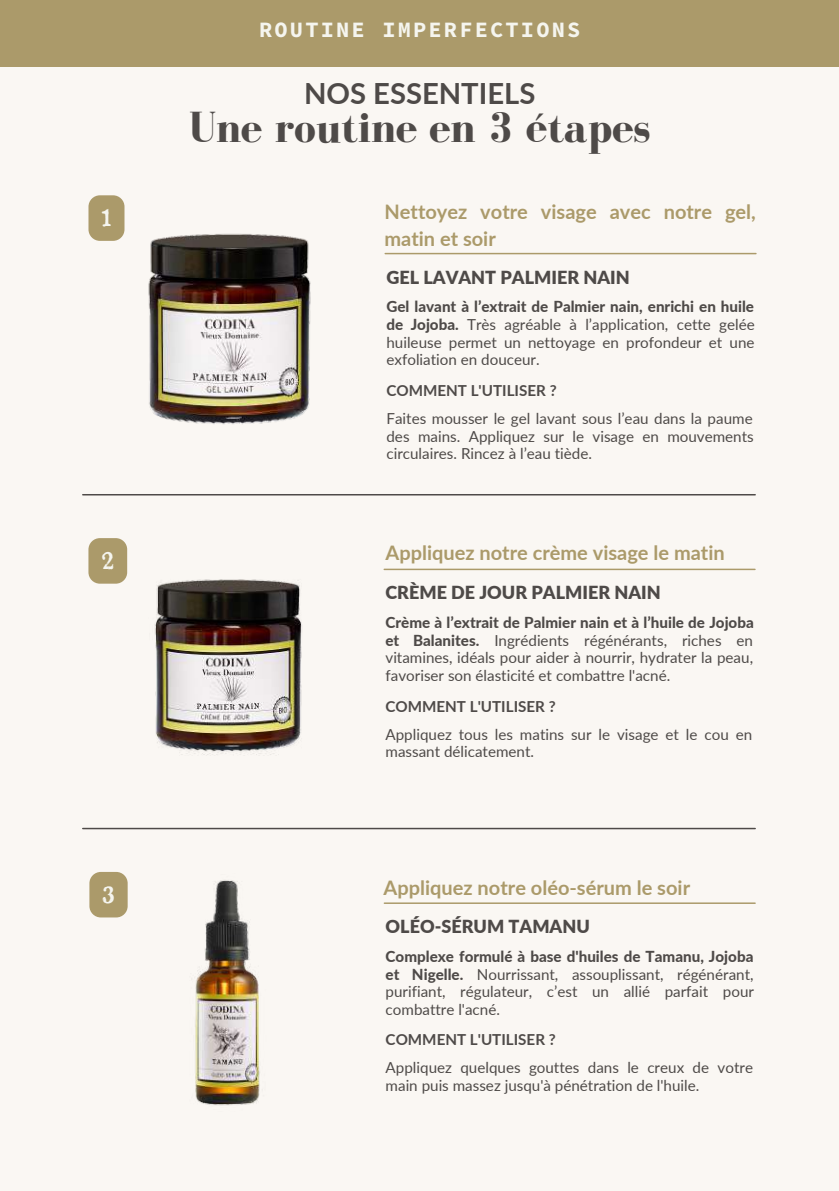
<style>
.page{position:relative;width:839px;height:1191px;background:#fff}
.page>*{position:absolute;margin:0;border:0;box-sizing:border-box;transform-origin:0 0}
.t1{font:700 44px "Bodoni FLF";color:#4e4a48}
.t2{font:32.2px "Chenier";color:#f5f5ef}
.t3{font:700 29.2px "Lato";color:#4e4a48}
.t4{font:700 22px "Source Sans Pro";letter-spacing:.1em;color:#f5f5ef}
.t5{font:700 22px "Source Code Pro";letter-spacing:.1em;color:#f5f5ef}
.t6{font:700 20px/27px "Lato";color:#ab9a6a}
.t7{font:900 18px "Lato";color:#4e4a48}
.t8{font:15.2px/17.8px "Lato";color:#4e4a48;text-align:justify}
.t9{font:700 15.2px "Lato";color:#4e4a48}
.s1{font-weight:800}
</style>
<div class="page">
<div style="left:0;top:66px;width:838px;height:1125px;background:#faf7f3"></div>
<hr style="left:83px;top:828px;width:672px;height:1px;background:#4e4a48">
<img style="left:62px;top:115px;width:333px;height:318px">
<img style="left:49px;top:433px;width:360px;height:351px">
<hr style="left:83px;top:494px;width:672px;height:1px;background:#4e4a48">
<div style="left:88px;top:195px;width:36px;height:46px;background:#ab9a6a;border-radius:11px"></div>
<hr style="left:385px;top:253px;width:371px;height:1px;background:#ab9a6a">
<div style="left:88px;top:538px;width:39px;height:46px;background:#ab9a6a;border-radius:11px"></div>
<hr style="left:384px;top:569px;width:371px;height:1px;background:#ab9a6a">
<img style="left:75px;top:863px;width:306px;height:264px">
<div style="left:89px;top:872px;width:39px;height:45px;background:#ab9a6a;border-radius:11px"></div>
<hr style="left:384px;top:902px;width:371px;height:2px;background:#ab9a6a">
<div style="left:0;top:0;width:838px;height:66px;background:#ab9a6a"></div>
<h2 class="t2" style="left:101px;top:202px;width:11px">1</h2>
<h2 class="t2" style="left:101px;top:544px;width:14px">2</h2>
<h2 class="t2" style="left:102px;top:878px;width:14px">3</h2>
<h3 class="t4" style="left:220px;top:11px;width:401px">ROUTINE PEAUX À IMPERFECTIONS</h3>
<h3 class="t5" style="left:259px;top:15px;width:323px">ROUTINE IMPERFECTIONS</h3>
<h3 class="t3" style="left:304px;top:75px;width:233px">NOS ESSENTIELS</h3>
<h1 class="t1" style="left:189px;top:104px;width:463px">Une routine en 3 étapes</h1>
<h3 class="t6" style="left:384px;top:198px;width:373px">Nettoyez votre visage avec notre gel, matin et soir</h3>
<p class="t7" style="left:386px;top:266px;width:245px">GEL LAVANT PALMIER NAIN</p>
<p class="t8" style="left:386px;top:297px;width:370px"><span class="s1">Gel lavant à l’extrait de Palmier nain, enrichi en huile de Jojoba.</span> Très agréable à l’application, cette gelée huileuse permet un nettoyage en profondeur et une exfoliation en douceur.</p>
<p class="t9" style="left:386px;top:381px;width:172px">COMMENT L'UTILISER ?</p>
<p class="t8" style="left:386px;top:409px;width:369px">Faites mousser le gel lavant sous l’eau dans la paume des mains. Appliquez sur le visage en mouvements circulaires. Rincez à l’eau tiède.</p>
<h3 class="t6" style="left:385px;top:538px;width:341px">Appliquez notre crème visage le matin</h3>
<p class="t7" style="left:385px;top:582px;width:277px">CRÈME DE JOUR PALMIER NAIN</p>
<p class="t8" style="left:385px;top:613px;width:370px"><span class="s1">Crème à l’extrait de Palmier nain et à l’huile de Jojoba et Balanites.</span> Ingrédients régénérants, riches en vitamines, idéals pour aider à nourrir, hydrater la peau, favoriser son élasticité et combattre l'acné.</p>
<p class="t9" style="left:385px;top:697px;width:172px">COMMENT L'UTILISER ?</p>
<p class="t8" style="left:385px;top:725px;width:368px">Appliquez tous les matins sur le visage et le cou en massant délicatement.</p>
<h3 class="t6" style="left:383px;top:874px;width:308px">Appliquez notre oléo-sérum le soir</h3>
<p class="t7" style="left:385px;top:915px;width:206px">OLÉO-SÉRUM TAMANU</p>
<p class="t8" style="left:385px;top:947px;width:370px"><span class="s1">Complexe formulé à base d'huiles de Tamanu, Jojoba et Nigelle.</span> Nourrissant, assouplissant, régénérant, purifiant, régulateur, c’est un allié parfait pour combattre l'acné.</p>
<p class="t9" style="left:385px;top:1030px;width:172px">COMMENT L'UTILISER ?</p>
<p class="t8" style="left:385px;top:1059px;width:369px">Appliquez quelques gouttes dans le creux de votre main puis massez jusqu'à pénétration de l'huile.</p>
</div>
